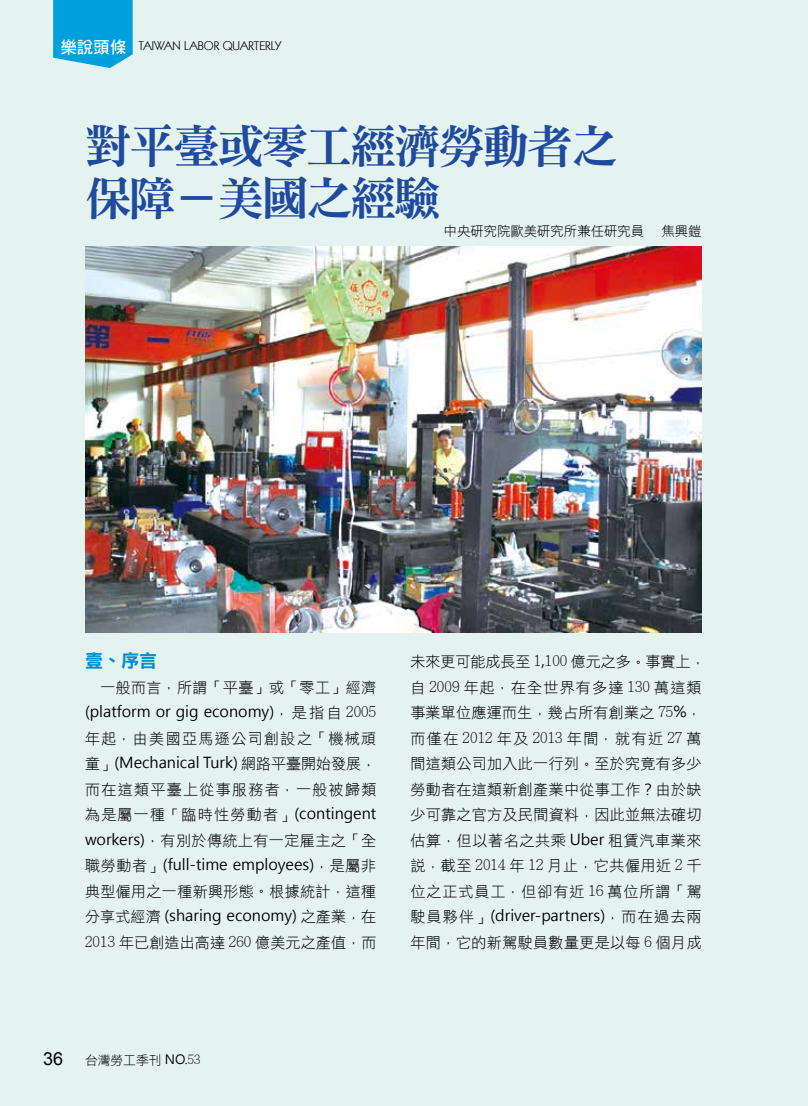
<style>
.page{position:relative;width:808px;height:1106px;background:#e4f3ef}
.page>*{position:absolute;margin:0;border:0;box-sizing:border-box;transform-origin:0 0}
.t1{font:46.5px/52.5px "DFN Ming XB HK BF";letter-spacing:-.05em;color:#1f4a9e}
.t2{font:18px "DF Li Hei Bd WIN BF";color:#008dcb}
.t3{font:18px "Arial";color:#000}
.t4{font:16.5px "DF Hei Bd HK BF";color:#fff}
.t5{font:15px/25.5px "DF Hei Lt HK BF";letter-spacing:.025em;color:#000}
.t6{font:15px "Microsoft Jheng Hei";color:#000}
.t7{font:15px "DF Hei Lt HK BF";letter-spacing:.095em;color:#000}
.t8{font:15px "DF Hei Lt HK BF";letter-spacing:.09em;color:#000}
.t9{font:13.35px "DF Hei Lt HKP BF";color:#000}
.t10{font:12.75px "Kabel IT Cby BT";color:#000}
.t11{font:12.75px "DF Hei Lt HK BF";color:#000}
.s1{font-family:"Microsoft Jheng Hei"}
.s2{font-family:"DF Hei Lt HK BF"}
.s3{font-family:"Adobe Ming Std";font-weight:300}
</style>
<div class="page">
<svg style="left:53px;top:0;width:80px;height:68px;background:#14a7de"></svg>
<img style="left:85px;top:246px;width:617px;height:386px">
<p class="t4" style="left:60px;top:39px;width:67px">樂說頭條</p>
<p class="t10" style="left:139px;top:38px;width:144px">TAIWAN LABOR QUARTERLY</p>
<h1 class="t1" style="left:85px;top:119px;width:534px">對平臺或零工經濟勞動者之保障－美國之經驗</h1>
<p class="t9" style="left:444px;top:224px;width:202px">中央研究院歐美研究所兼任研究員</p>
<p class="t9" style="left:661px;top:224px;width:42px">焦興鎧</p>
<p class="t2" style="left:85px;top:652px;width:73px">壹、序言</p>
<p class="t5" style="left:100px;top:674px;width:277px">一般而言<span class="s1">，</span>所謂<span class="s1">「</span>平臺<span class="s1">」</span>或<span class="s1">「</span>零工<span class="s1">」</span>經濟</p>
<p class="t6" style="left:85px;top:702px;width:293px">(platform or gig economy)，<span class="s2">是指自</span> <span class="s3">2005</span></p>
<p class="t7" style="left:85px;top:730px;width:293px">年起<span class="s1">，</span>由美國亞馬遜公司創設之<span class="s1">「</span>機械頑</p>
<p class="t6" style="left:85px;top:753px;width:293px"><span class="s2">童</span>」(Mechanical Turk) <span class="s2">網路平臺開始發展</span>，</p>
<p class="t8" style="left:85px;top:781px;width:293px">而在這類平臺上從事服務者<span class="s1">，</span>一般被歸類</p>
<p class="t6" style="left:85px;top:804px;width:293px"><span class="s2">為是屬一種</span>「<span class="s2">臨時性勞動者</span>」(contingent</p>
<p class="t5" style="left:85px;top:827px;width:293px"><span class="s1">workers)，</span>有別於傳統上有一定雇主之<span class="s1">「</span>全</p>
<p class="t6" style="left:85px;top:855px;width:293px"><span class="s2">職勞動者</span>」(full-time employees)，<span class="s2">是屬非</span></p>
<p class="t5" style="left:85px;top:878px;width:293px">典型僱用之一種新興形態<span class="s1">。</span>根據統計<span class="s1">，</span>這種</p>
<p class="t6" style="left:85px;top:906px;width:293px"><span class="s2">分享式經濟</span> (sharing economy) <span class="s2">之產業</span>，<span class="s2">在</span></p>
<p class="t5" style="left:85px;top:929px;width:293px"><span class="s3">2013</span> 年已創造出高達 <span class="s3">260</span> 億美元之產值<span class="s1">，</span>而</p>
<p class="t5" style="left:410px;top:649px;width:297px">未來更可能成長至 <span class="s3">1</span><span class="s1">,</span><span class="s3">100</span> 億元之多<span class="s1">。</span>事實上<span class="s1">，</span>自 <span class="s3">2009</span> 年起<span class="s1">，</span>在全世界有多達 <span class="s3">130</span> 萬這類事業單位應運而生<span class="s1">，</span>幾占所有創業之 <span class="s3">75</span><span class="s1">%，</span>而僅在 <span class="s3">2012</span> 年及 <span class="s3">2013</span> 年間<span class="s1">，</span>就有近 <span class="s3">27</span> 萬間這類公司加入此一行列<span class="s1">。</span>至於究竟有多少勞動者在這類新創產業中從事工作<span class="s1">？</span>由於缺少可靠之官方及民間資料<span class="s1">，</span>因此並無法確切估算<span class="s1">，</span>但以著名之共乘 <span class="s1">Uber</span> 租賃汽車業來說<span class="s1">，</span>截至 <span class="s3">2014</span> 年 <span class="s3">12</span> 月止<span class="s1">，</span>它共僱用近 <span class="s3">2</span> 千位之正式員工<span class="s1">，</span>但卻有近 <span class="s3">16</span> 萬位所謂<span class="s1">「</span>駕</p>
<p class="t6" style="left:410px;top:906px;width:293px"><span class="s2">駛員夥伴</span>」(driver-partners)，<span class="s2">而在過去兩</span></p>
<p class="t5" style="left:410px;top:929px;width:293px">年間<span class="s1">，</span>它的新駕駛員數量更是以每 <span class="s3">6</span> 個月成</p>
<p class="t3" style="left:43px;top:1046px;width:22px">36</p>
<p class="t11" style="left:85px;top:1053px;width:117px">台灣勞工季刊 <span class="s1">NO.</span><span class="s3">53</span></p>
</div>
